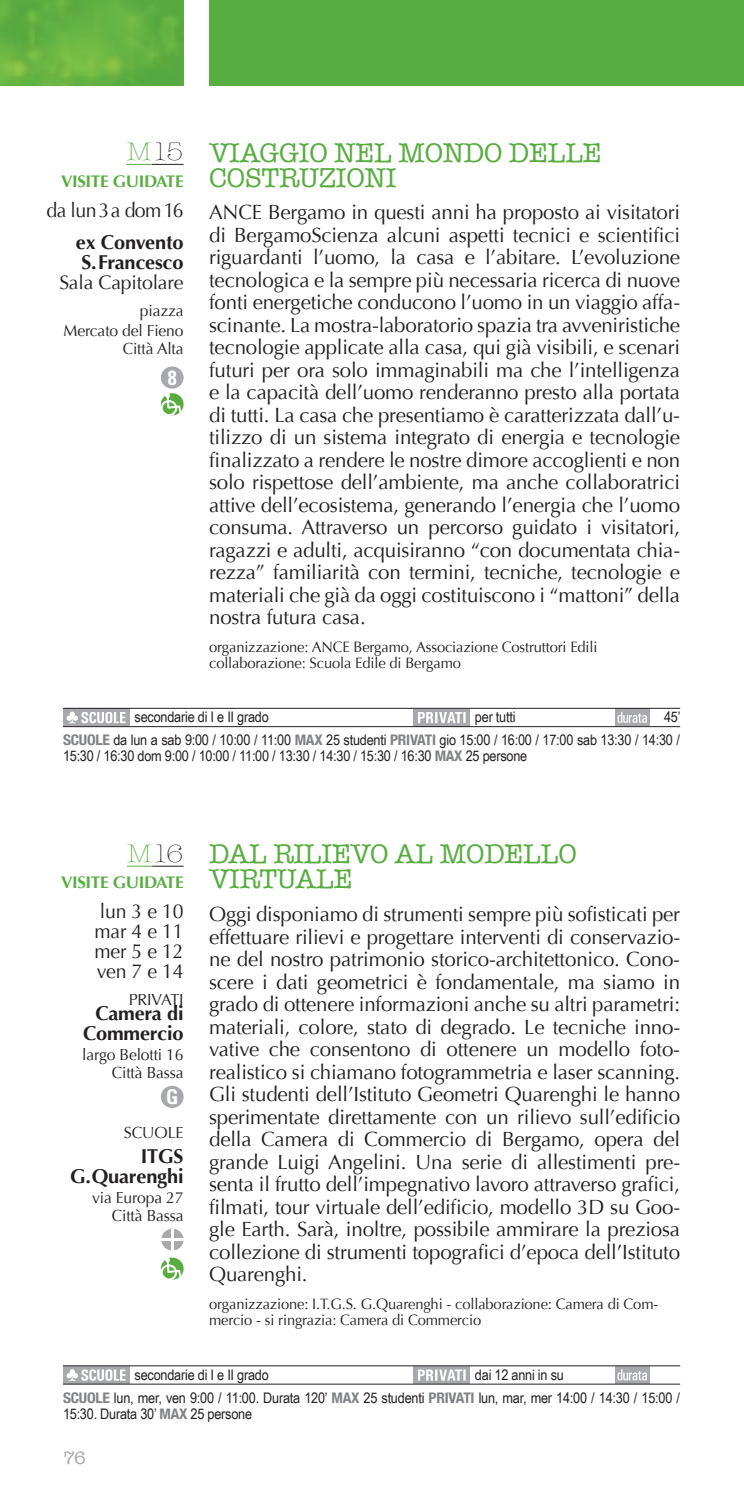
<style>
.page{position:relative;width:744px;height:1487px;background:#fff}
.page>*{position:absolute;margin:0;border:0;box-sizing:border-box;transform-origin:0 0}
.t1{font:27.5px/25px "American Typewriter";letter-spacing:-.01em;color:#58ad40}
.t2{font:300 25.75px "American Typewriter";letter-spacing:-.055em;color:#231f20;scale:1.09 1}
.t3{font:20.5px/22.5px "Optima";letter-spacing:-.01em;color:#231f20;text-align:justify}
.t4{font:700 condensed 20.5px "Univers";color:#fff}
.t5{font:20.25px/20px "Optima";letter-spacing:-.01em;color:#231f20;text-align:justify;scale:.96 1}
.t6{font:20.25px "Optima";letter-spacing:-.03em;color:#231f20;scale:.96 1}
.t7{font:700 20px/20px "Optima";letter-spacing:-.01em;color:#231f20;text-align:right}
.t8{font:19.5px "Optima";letter-spacing:-.01em;color:#231f20}
.t9{font:18.5px "American Typewriter";color:#a8a9ad}
.t10{font:700 16.75px "Optima";color:#58ad40}
.t11{font:16px/17.5px "Optima";letter-spacing:-.01em;color:#231f20;text-align:right}
.t12{font:15px/15.5px "Optima";letter-spacing:-.01em;color:#231f20}
.t13{font:14.5px/16px "Arial Narrow";letter-spacing:-.015em;color:#231f20;scale:1.06 1}
.s1{color:#58ad40}
.s2{font-family:"Helvetica Neue";font-weight:700;font-stretch:condensed;color:#808285}
</style>
<div class="page">
<div style="left:209px;top:0;width:534px;height:86px;background:#58ad40"></div>
<img style="left:0;top:0;width:183px;height:86px">
<div style="left:63px;top:1366px;width:67px;height:17px;background:#a8a9ad"></div>
<div style="left:413px;top:1366px;width:56px;height:18px;background:#a8a9ad"></div>
<svg style="left:614px;top:1366px;width:35px;height:17px"></svg>
<svg style="left:67px;top:1369px;width:59px;height:11px"></svg>
<svg style="left:418px;top:1369px;width:47px;height:11px"></svg>
<svg style="left:617px;top:1369px;width:29px;height:11px"></svg>
<hr style="left:63px;top:1383px;width:616px;height:1px;background:#231f20">
<hr style="left:63px;top:1365px;width:616px;height:1px;background:#231f20">
<svg style="left:127px;top:865px;width:25px;height:1px"></svg>
<hr style="left:152px;top:865px;width:31px;height:1px;background:#231f20">
<div style="left:161px;top:1085px;width:22px;height:23px;background:#a8a9ad;border-radius:50%"></div>
<svg style="left:161px;top:1228px;width:22px;height:22px"></svg>
<hr style="left:171px;top:1228px;width:2px;height:22px;background:#fff">
<hr style="left:161px;top:1238px;width:22px;height:2px;background:#fff">
<svg style="left:161px;top:1257px;width:22px;height:22px"></svg>
<div style="left:160px;top:1264px;width:17px;height:16px;border:2px solid #fff;border-radius:50%"></div>
<svg style="left:165px;top:1257px;width:19px;height:23px"></svg>
<div style="left:63px;top:708px;width:67px;height:18px;background:#a8a9ad"></div>
<div style="left:413px;top:708px;width:56px;height:18px;background:#a8a9ad"></div>
<div style="left:614px;top:708px;width:35px;height:18px;background:#a8a9ad"></div>
<svg style="left:67px;top:711px;width:59px;height:12px"></svg>
<svg style="left:418px;top:712px;width:47px;height:11px"></svg>
<svg style="left:617px;top:712px;width:29px;height:11px"></svg>
<hr style="left:63px;top:726px;width:616px;height:1px;background:#231f20">
<hr style="left:63px;top:708px;width:616px;height:1px;background:#231f20">
<svg style="left:126px;top:164px;width:26px;height:1px"></svg>
<hr style="left:152px;top:164px;width:31px;height:1px;background:#231f20">
<div style="left:161px;top:366px;width:22px;height:23px;background:#a8a9ad;border-radius:50%"></div>
<svg style="left:161px;top:393px;width:22px;height:22px"></svg>
<div style="left:160px;top:400px;width:17px;height:16px;border:2px solid #fff;border-radius:50%"></div>
<svg style="left:165px;top:393px;width:19px;height:23px"></svg>
<p class="t2" style="left:126px;top:133px;width:54px"><span class="s1">M</span>15</p>
<p class="t10" style="left:61px;top:171px;width:9px">visite</p>
<p class="t10" style="left:113px;top:171px;width:11px">guidate</p>
<p class="t6" style="left:46px;top:198px;width:144px">da lun 3 a dom 16</p>
<p class="t7" style="left:76px;top:232px;width:109px;text-align:left">ex Convento<br>S.Francesco</p>
<p class="t8" style="left:59px;top:271px;width:126px">Sala Capitolare</p>
<p class="t11" style="left:64px;top:301px;width:121px;line-height:20px">piazza<br>Mercato del Fieno</p>
<p class="t11" style="left:123px;top:340px;width:62px">Città Alta</p>
<p class="t4" style="left:168px;top:365px;width:10px">8</p>
<h1 class="t1" style="left:209px;top:139px;width:394px">VIAGGIO NEL MONDO DELLE<br>COSTRUZIONI</h1>
<p class="t3" style="left:209px;top:201px;width:472px">ANCE Bergamo in questi anni ha proposto ai visitatori di BergamoScienza alcuni aspetti tecnici e scientifici riguardanti l’uomo, la casa e l’abitare. L’evoluzione tecnologica e la sempre più necessaria ricerca di nuove fonti energetiche conducono l’uomo in un viaggio affa&shy;scinante. La mostra-laboratorio spazia tra avveniristiche tecnologie applicate alla casa, qui già visibili, e scenari futuri per ora solo immaginabili ma che l’intelligenza e la capacità dell’uomo renderanno presto alla portata di tutti. La casa che presentiamo è caratterizzata dall’u&shy;tilizzo di un sistema integrato di energia e tecnologie finalizzato a rendere le nostre dimore accoglienti e non solo rispettose dell’ambiente, ma anche collaboratrici attive dell’ecosistema, generando l’energia che l’uomo consuma. Attraverso un percorso guidato i visitatori, ragazzi e adulti, acquisiranno “con documentata chia&shy;rezza” familiarità con termini, tecniche, tecnologie e materiali che già da oggi costituiscono i “mattoni” della nostra futura casa.</p>
<p class="t12" style="left:209px;top:639px;width:390px">organizzazione: ANCE Bergamo, Associazione Costruttori Edili collaborazione: Scuola Edile di Bergamo</p>
<p class="t13" style="left:135px;top:708px;width:128px">secondarie di I e II grado</p>
<p class="t13" style="left:475px;top:708px;width:40px">per tutti</p>
<p class="t13" style="left:663px;top:708px;width:17px">45’</p>
<p class="t13" style="left:63px;top:731px;width:583px"><span class="s2">SCUOLE</span> da lun a sab 9:00 / 10:00 / 11:00 <span class="s2">MAX</span> 25 studenti <span class="s2">PRIVATI</span> gio 15:00 / 16:00 / 17:00 sab 13:30 / 14:30 /<br>15:30 / 16:30 dom 9:00 / 10:00 / 11:00 / 13:30 / 14:30 / 15:30 / 16:30 <span class="s2">MAX</span> 25 persone</p>
<p class="t2" style="left:127px;top:834px;width:53px"><span class="s1">M</span>16</p>
<p class="t10" style="left:61px;top:873px;width:9px">visite</p>
<p class="t10" style="left:113px;top:873px;width:11px">guidate</p>
<p class="t5" style="left:94px;top:902px;width:94px">lun 3 e 10 mar 4 e 11 mer 5 e 12 ven 7 e 14</p>
<p class="t11" style="left:129px;top:991px;width:56px">PRIVATI</p>
<p class="t7" style="left:83px;top:1004px;width:102px">Camera di<br>Commercio</p>
<p class="t11" style="left:82px;top:1046px;width:103px">largo Belotti 16<br>Città Bassa</p>
<p class="t4" style="left:166px;top:1084px;width:14px">G</p>
<p class="t11" style="left:124px;top:1124px;width:61px">SCUOLE</p>
<p class="t7" style="left:70px;top:1146px;width:115px">ITGS<br>G.Quarenghi</p>
<p class="t11" style="left:92px;top:1189px;width:93px">via Europa 27<br>Città Bassa</p>
<h1 class="t1" style="left:209px;top:841px;width:369px">DAL RILIEVO AL MODELLO<br>VIRTUALE</h1>
<p class="t3" style="left:209px;top:903px;width:472px">Oggi disponiamo di strumenti sempre più sofisticati per effettuare rilievi e progettare interventi di conservazio&shy;ne del nostro patrimonio storico-architettonico. Cono&shy;scere i dati geometrici è fondamentale, ma siamo in grado di ottenere informazioni anche su altri parametri: materiali, colore, stato di degrado. Le tecniche inno&shy;vative che consentono di ottenere un modello foto&shy;realistico si chiamano fotogrammetria e laser scanning.<br>Gli studenti dell’Istituto Geometri Quarenghi le hanno sperimentate direttamente con un rilievo sull’edificio della Camera di Commercio di Bergamo, opera del grande Luigi Angelini. Una serie di allestimenti pre&shy;senta il frutto dell’impegnativo lavoro attraverso grafici, filmati, tour virtuale dell’edificio, modello 3D su Goo&shy;gle Earth. Sarà, inoltre, possibile ammirare la preziosa collezione di strumenti topografici d’epoca dell’Istituto Quarenghi.</p>
<p class="t12" style="left:209px;top:1296px;width:450px">organizzazione: I.T.G.S. G.Quarenghi - collaborazione: Camera di Com&shy;mercio - si ringrazia: Camera di Commercio</p>
<p class="t13" style="left:135px;top:1366px;width:128px">secondarie di I e II grado</p>
<p class="t13" style="left:475px;top:1366px;width:85px">dai 12 anni in su</p>
<p class="t13" style="left:63px;top:1389px;width:583px"><span class="s2">SCUOLE</span> lun, mer, ven 9:00 / 11:00. Durata 120’ <span class="s2">MAX</span> 25 studenti <span class="s2">PRIVATI</span> lun, mar, mer 14:00 / 14:30 / 15:00 /<br>15:30. Durata 30’ <span class="s2">MAX</span> 25 persone</p>
<p class="t9" style="left:63px;top:1443px;width:24px">76</p>
</div>
